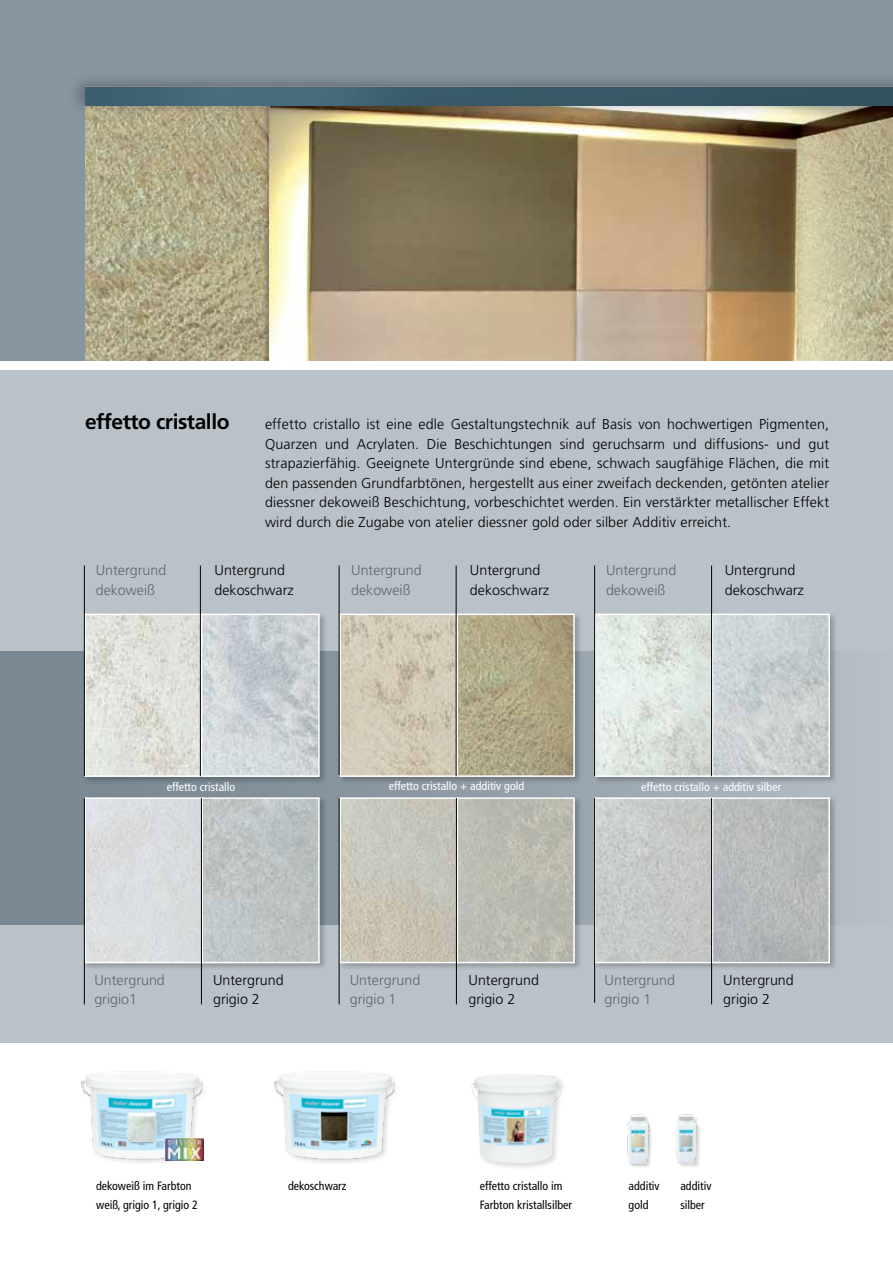
<style>
.page{position:relative;width:893px;height:1263px;background:#fff}
.page>*{position:absolute;margin:0;border:0;box-sizing:border-box;transform-origin:0 0}
.t1{font:700 21px "Frutiger LT Std";letter-spacing:-.02em;color:#000}
.t2{font:300 14.25px/19.5px "Frutiger LT Std";color:#000}
.t3{font:300 14.25px/19.5px "Frutiger LT Std";color:#636569}
.t4{font:condensed 12px/19.5px "Frutiger LT Std";color:#000}
.t5{font:condensed 12px "Frutiger LT Std";color:#fff}
</style>
<div class="page">
<div style="left:0;top:370px;width:893px;height:673px;background:#bac2c9"></div>
<div style="left:0;top:651px;width:893px;height:273px;background:linear-gradient(to right,#71808c,#b3bcc3)"></div>
<div style="left:338px;top:612px;width:244px;height:172px;background:#000;opacity:.23"></div>
<img style="left:342px;top:617px;width:113px;height:157px">
<div style="left:339px;top:614px;width:119px;height:163px;border:2px solid #fff"></div>
<svg style="left:460px;top:617px;width:112px;height:157px;background:#afa584"></svg>
<div style="left:457px;top:614px;width:118px;height:163px;border:2px solid #fff"></div>
<div style="left:338px;top:796px;width:244px;height:175px;background:#000;opacity:.23"></div>
<img style="left:342px;top:800px;width:113px;height:160px">
<div style="left:339px;top:797px;width:119px;height:166px;border:2px solid #fff"></div>
<div style="left:457px;top:798px;width:117px;height:164px;background:#babbb0"></div>
<div style="left:457px;top:797px;width:118px;height:166px;border:2px solid #fff"></div>
<div style="left:593px;top:612px;width:244px;height:172px;background:#000;opacity:.23"></div>
<img style="left:598px;top:617px;width:112px;height:157px">
<div style="left:595px;top:614px;width:118px;height:163px;border:2px solid #fff"></div>
<svg style="left:715px;top:617px;width:112px;height:157px;fill:#cad1d2"></svg>
<div style="left:712px;top:614px;width:118px;height:163px;border:2px solid #fff"></div>
<div style="left:593px;top:796px;width:244px;height:175px;background:#000;opacity:.23"></div>
<img style="left:598px;top:800px;width:112px;height:160px">
<div style="left:595px;top:797px;width:118px;height:166px;border:2px solid #fff"></div>
<div style="left:712px;top:798px;width:117px;height:164px;background:#b5b9b9"></div>
<div style="left:712px;top:797px;width:118px;height:166px;border:2px solid #fff"></div>
<hr style="left:456px;top:566px;width:1px;height:210px;background:#000">
<hr style="left:456px;top:798px;width:1px;height:206px;background:#000">
<hr style="left:594px;top:566px;width:1px;height:210px;background:#000">
<hr style="left:594px;top:798px;width:1px;height:205px;background:#000">
<hr style="left:711px;top:566px;width:1px;height:210px;background:#000">
<hr style="left:711px;top:798px;width:1px;height:206px;background:#000">
<hr style="left:339px;top:566px;width:1px;height:209px;background:#000">
<hr style="left:339px;top:798px;width:1px;height:206px;background:#000">
<div style="left:0;top:0;width:893px;height:361px;background:#8695a0"></div>
<img style="left:85px;top:117px;width:808px;height:244px">
<div style="left:66px;top:71px;width:827px;height:46px;background:#000;opacity:.37"></div>
<img style="left:85px;top:88px;width:808px;height:17px">
<div style="left:83px;top:612px;width:244px;height:172px;background:#000;opacity:.23"></div>
<img style="left:87px;top:617px;width:113px;height:157px">
<div style="left:84px;top:614px;width:119px;height:163px;border:2px solid #fff"></div>
<svg style="left:204px;top:617px;width:113px;height:157px"></svg>
<div style="left:201px;top:614px;width:119px;height:163px;border:2px solid #fff"></div>
<div style="left:83px;top:796px;width:244px;height:175px;background:#000;opacity:.23"></div>
<div style="left:87px;top:800px;width:113px;height:160px;background:#dadcdf"></div>
<div style="left:84px;top:797px;width:119px;height:166px;border:2px solid #fff"></div>
<svg style="left:204px;top:800px;width:113px;height:160px"></svg>
<div style="left:201px;top:797px;width:119px;height:166px;border:2px solid #fff"></div>
<hr style="left:200px;top:566px;width:1px;height:210px;background:#000">
<hr style="left:201px;top:798px;width:1px;height:206px;background:#000">
<hr style="left:84px;top:566px;width:1px;height:210px;background:#000">
<hr style="left:84px;top:798px;width:1px;height:206px;background:#000">
<div style="left:470px;top:1072px;width:99px;height:98px;background:#000;opacity:.14"></div>
<img style="left:471px;top:1074px;width:91px;height:89px">
<img style="left:274px;top:1071px;width:122px;height:92px">
<img style="left:627px;top:1114px;width:25px;height:53px">
<img style="left:676px;top:1114px;width:24px;height:53px">
<img style="left:81px;top:1071px;width:123px;height:91px">
<img style="left:165px;top:1138px;width:39px;height:23px">
<h1 class="t1" style="left:85px;top:409px;width:146px">effetto cristallo</h1>
<p class="t2" style="left:265px;top:415px;width:566px;text-align:justify">effetto cristallo ist eine edle Gestaltungstechnik auf Basis von hochwertigen Pigmenten, Quarzen und Acrylaten. Die Beschichtungen sind geruchsarm und diffusions- und gut strapazierfähig. Geeignete Untergründe sind ebene, schwach saugfähige Flächen, die mit den passenden Grundfarbtönen, hergestellt aus einer zweifach deckenden, getönten atelier diessner dekoweiß Beschichtung, vorbeschichtet werden. Ein verstärkter metallischer Effekt wird durch die Zugabe von atelier diessner gold oder silber Additiv erreicht.</p>
<p class="t3" style="left:96px;top:561px;width:72px">Untergrund dekoweiß</p>
<p class="t2" style="left:215px;top:561px;width:81px">Untergrund dekoschwarz</p>
<p class="t3" style="left:351px;top:561px;width:72px">Untergrund dekoweiß</p>
<p class="t2" style="left:470px;top:561px;width:81px">Untergrund dekoschwarz</p>
<p class="t3" style="left:606px;top:561px;width:72px">Untergrund dekoweiß</p>
<p class="t2" style="left:725px;top:561px;width:81px">Untergrund dekoschwarz</p>
<p class="t5" style="left:167px;top:780px;width:70px">effetto cristallo</p>
<p class="t5" style="left:389px;top:779px;width:137px">effetto cristallo + additiv gold</p>
<p class="t5" style="left:641px;top:780px;width:141px">effetto cristallo + additiv silber</p>
<p class="t3" style="left:94px;top:970px;width:72px">Untergrund grigio1</p>
<p class="t2" style="left:213px;top:970px;width:72px">Untergrund grigio 2</p>
<p class="t3" style="left:350px;top:970px;width:72px">Untergrund grigio 1</p>
<p class="t2" style="left:469px;top:970px;width:72px">Untergrund grigio 2</p>
<p class="t3" style="left:605px;top:970px;width:72px">Untergrund grigio 1</p>
<p class="t2" style="left:723px;top:970px;width:72px">Untergrund grigio 2</p>
<p class="t4" style="left:96px;top:1176px;width:103px">dekoweiß im Farbton weiß, grigio 1, grigio 2</p>
<p class="t4" style="left:480px;top:1176px;width:94px">effetto cristallo im<br>Farbton kristallsilber</p>
<p class="t4" style="left:288px;top:1176px;width:60px">dekoschwarz</p>
<p class="t4" style="left:629px;top:1176px;width:33px">additiv gold</p>
<p class="t4" style="left:680px;top:1176px;width:33px">additiv silber</p>
</div>
